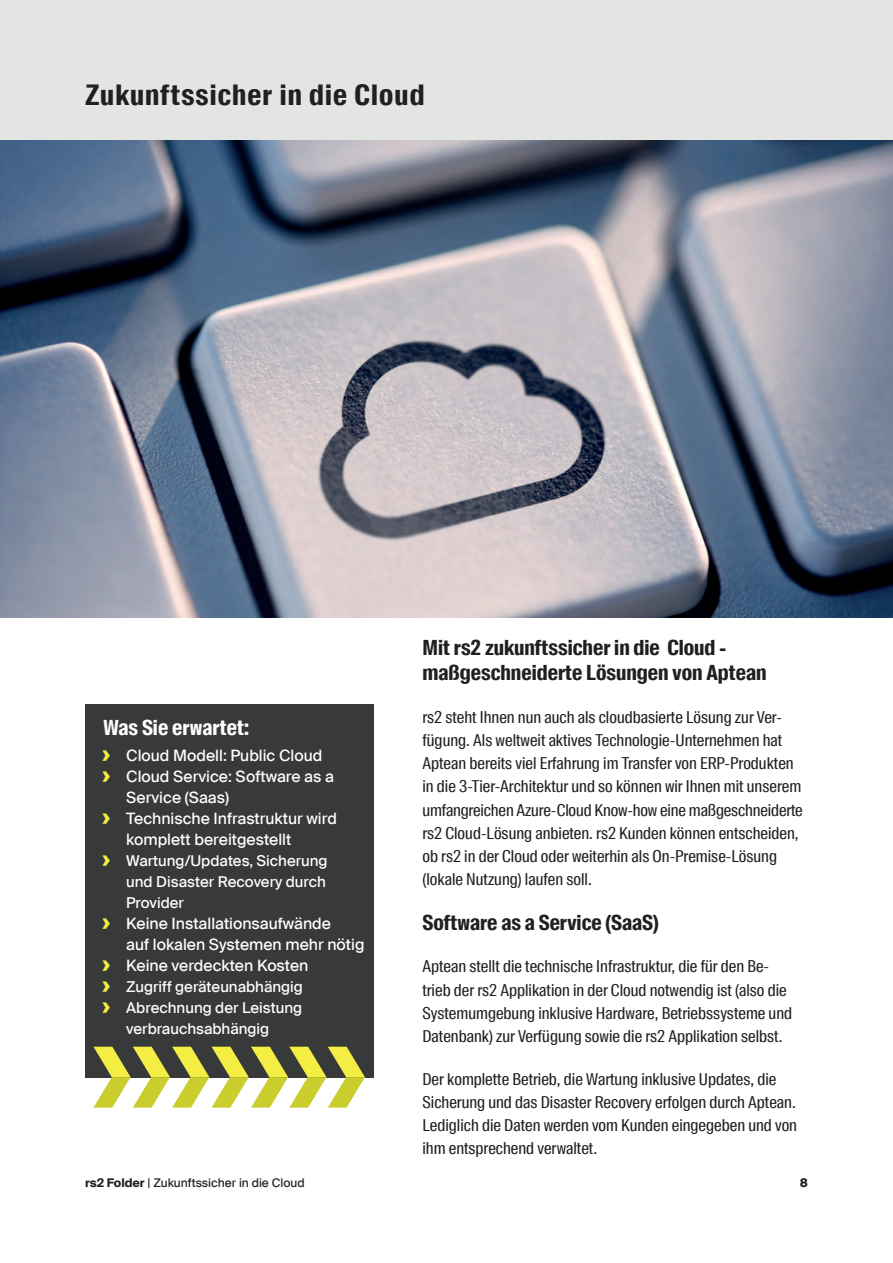
<style>
.page{position:relative;width:893px;height:1263px;background:#fff}
.page>*{position:absolute;margin:0;border:0;box-sizing:border-box;transform-origin:0 0}
.t1{font:700 28.5px "Suisse Intl Cond";letter-spacing:.04em;color:#231f20}
.Body_Text{font:700 21px/25.5px "Suisse Intl Cond";color:#231f20}
.t2{font:700 21px "Suisse Intl Cond";color:#fff}
.Body_Text-2{font:16.5px/23.2px "Suisse Intl Cond";color:#231f20}
.t3{font:15.75px/21px "Suisse Intl";color:#fff}
.t4{font:15px/21px "Suisse Intl";color:#fff;text-align:justify}
.t5{font:12px "Suisse Intl";color:#231f20}
.t6{font:700 12px "Suisse Intl";color:#231f20}
.s1{font-weight:700;font-size:22.8px;color:#f4ed43}
.s2{font-weight:700}
</style>
<div class="page">
<div style="left:0;top:0;width:893px;height:194px;background:#e3e5e3"></div>
<img style="left:0;top:140px;width:893px;height:477px">
<div style="left:85px;top:704px;width:288px;height:373px;background:#383a39"></div>
<svg style="left:93px;top:1047px;width:272px;height:60px"></svg>
<p class="t1" style="left:85px;top:79px;width:341px">Zukunftssicher in die Cloud</p>
<p class="t2" style="left:103px;top:715px;width:147px">Was Sie erwartet:</p>
<p class="t3" style="left:102px;top:745px;width:222px"><span class="s1">›</span> Cloud Modell: Public Cloud</p>
<p class="t3" style="left:126px;top:766px;width:209px;text-indent:-24px"><span class="s1">›</span> Cloud Service: Software as a<br>Service (Saas)</p>
<p class="t3" style="left:126px;top:808px;width:212px;text-indent:-24px"><span class="s1">›</span> Technische Infrastruktur wird komplett bereitgestellt</p>
<p class="t4" style="left:126px;top:850px;width:203px;text-indent:-24px"><span class="s1">›</span> Wartung/Updates, Sicherung und Disaster Recovery durch Provider</p>
<p class="t3" style="left:126px;top:913px;width:240px;text-indent:-24px"><span class="s1">›</span> Keine Installationsaufwände<br>auf lokalen Systemen mehr nötig</p>
<p class="t3" style="left:102px;top:955px;width:208px"><span class="s1">›</span> Keine verdeckten Kosten</p>
<p class="t4" style="left:102px;top:976px;width:202px"><span class="s1">›</span> Zugriff geräteunabhängig</p>
<p class="t4" style="left:102px;top:997px;width:202px;text-align:center"><span class="s1">›</span> Abrechnung der Leistung verbrauchsabhängig</p>
<p class="Body_Text" style="left:422px;top:635px;width:346px">Mit rs2 zukunftssicher in die Cloud - maßgeschneiderte Lösungen von Aptean</p>
<p class="Body_Text-2" style="left:422px;top:705px;width:382px">rs2 steht Ihnen nun auch als cloudbasierte Lösung zur Ver&shy;fügung. Als weltweit aktives Technologie-Unternehmen hat Aptean bereits viel Erfahrung im Transfer von ERP-Produkten in die 3-Tier-Architektur und so können wir Ihnen mit unserem umfangreichen Azure-Cloud Know-how eine maßgeschneiderte rs2 Cloud-Lösung anbieten. rs2 Kunden können entscheiden, ob rs2 in der Cloud oder weiterhin als On-Premise-Lösung (lokale Nutzung) laufen soll.</p>
<p class="Body_Text" style="left:422px;top:910px;width:238px">Software as a Service (SaaS)</p>
<p class="Body_Text-2" style="left:422px;top:955px;width:371px">Aptean stellt die technische Infrastruktur, die für den Be&shy;trieb der rs2 Applikation in der Cloud notwendig ist (also die Systemumgebung inklusive Hardware, Betriebssysteme und Datenbank) zur Verfügung sowie die rs2 Applikation selbst.</p>
<p class="Body_Text-2" style="left:422px;top:1067px;width:376px">Der komplette Betrieb, die Wartung inklusive Updates, die Sicherung und das Disaster Recovery erfolgen durch Aptean.<br>Lediglich die Daten werden vom Kunden eingegeben und von ihm entsprechend verwaltet.</p>
<p class="t5" style="left:85px;top:1176px;width:221px"><span class="s2">rs2 Folder</span> | Zukunftssicher in die Cloud</p>
<p class="t6" style="left:800px;top:1176px;width:10px">8</p>
</div>
